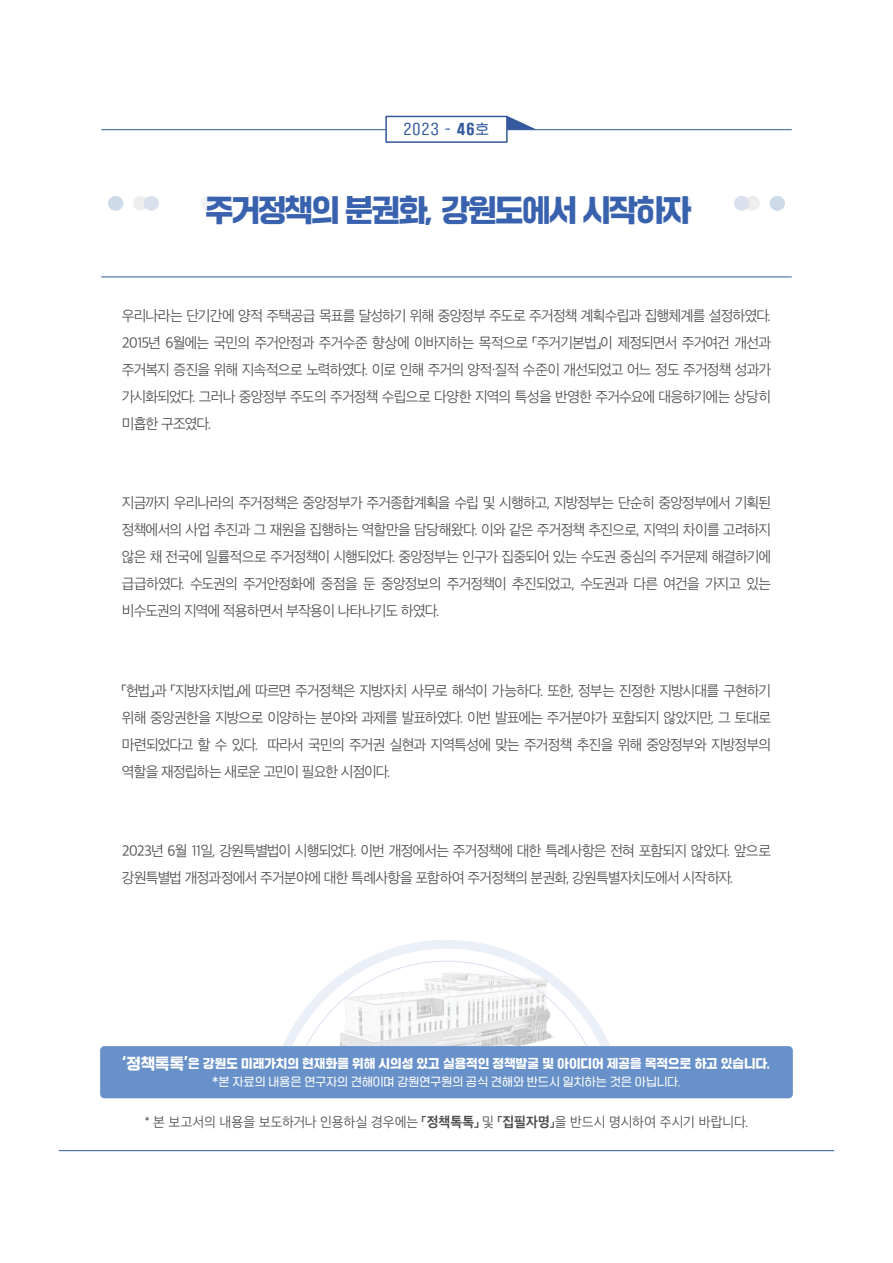
<style>
.page{position:relative;width:893px;height:1263px;background:#fff}
.page>*{position:absolute;margin:0;border:0;box-sizing:border-box;transform-origin:0 0}
.t1{font:30px "SD Gyeokdong G206 Hv";letter-spacing:-.065em;color:#3962ae;scale:.95 1}
.t2{font:14.25px/27px "SD Gothic Neoa c Lt";letter-spacing:-.06em;color:#4b4c4d;text-align:justify}
.t3{font:13.5px "SD Gothic Neoa c Lt";letter-spacing:-.005em;color:#4b4c4d;scale:.95 1}
.t4{font:13.5px "SD Gyeokdong G204 Rg";color:#34599c}
.t5{font:12px "SD Gyeokdong G206 Hv";letter-spacing:.015em;color:#fff;scale:.95 1}
.t6{font:11.25px "SD Gyeokdong G204 Rg";letter-spacing:.025em;color:#fff;scale:.95 1}
.s1{font-family:"SD Gyeokdong G206 Hv"}
.s2{font-size:15px}
.s3{font-family:"SD Gothic Neoa g Bd"}
</style>
<div class="page">
<svg style="left:283px;top:940px;width:327px;height:106px"></svg>
<svg style="left:78px;top:1096px;width:736px;height:56px"></svg>
<hr style="left:101px;top:277px;width:691px;height:1px;background:#34599c">
<hr style="left:59px;top:1150px;width:775px;height:1px;background:#34599c">
<div style="left:100px;top:1046px;width:693px;height:52px;background:#6891c9;border-radius:4px"></div>
<hr style="left:101px;top:129px;width:691px;height:1px;background:#34599c">
<svg style="left:385px;top:115px;width:152px;height:28px"></svg>
<div style="left:108px;top:196px;width:15px;height:15px;background:#cddae7;border-radius:50%"></div>
<div style="left:201px;top:196px;width:15px;height:15px;background:#f0f2f8;border-radius:50%"></div>
<div style="left:133px;top:196px;width:15px;height:15px;background:#eeeeef;border-radius:50%"></div>
<div style="left:144px;top:196px;width:15px;height:15px;background:#dbe1ec;border-radius:50%"></div>
<div style="left:770px;top:196px;width:15px;height:15px;background:#cddae7;border-radius:50%"></div>
<div style="left:677px;top:196px;width:15px;height:15px;background:#f0f2f8;border-radius:50%"></div>
<div style="left:745px;top:196px;width:15px;height:15px;background:#eeeeef;border-radius:50%"></div>
<div style="left:734px;top:196px;width:15px;height:15px;background:#dbe1ec;border-radius:50%"></div>
<p class="t4" style="left:404px;top:122px;width:87px">2023 - <span class="s1">46</span>호</p>
<h1 class="t1" style="left:205px;top:195px;width:513px">주거정책의 분권화, 강원도에서 시작하자</h1>
<p class="t2" style="left:122px;top:302px;width:651px">우리나라는 단기간에 양적 주택공급 목표를 달성하기 위해 중앙정부 주도로 주거정책 계획수립과 집행체계를 설정하였다.<br>2015년 6월에는 국민의 주거안정과 주거수준 향상에 이바지하는 목적으로 「주거기본법」이 제정되면서 주거여건 개선과 주거복지 증진을 위해 지속적으로 노력하였다. 이로 인해 주거의 양적·질적 수준이 개선되었고 어느 정도 주거정책 성과가 가시화되었다. 그러나 중앙정부 주도의 주거정책 수립으로 다양한 지역의 특성을 반영한 주거수요에 대응하기에는 상당히 미흡한 구조였다.</p>
<p class="t2" style="left:122px;top:489px;width:651px">지금까지 우리나라의 주거정책은 중앙정부가 주거종합계획을 수립 및 시행하고, 지방정부는 단순히 중앙정부에서 기획된 정책에서의 사업 추진과 그 재원을 집행하는 역할만을 담당해왔다. 이와 같은 주거정책 추진으로, 지역의 차이를 고려하지 않은 채 전국에 일률적으로 주거정책이 시행되었다. 중앙정부는 인구가 집중되어 있는 수도권 중심의 주거문제 해결하기에 급급하였다. 수도권의 주거안정화에 중점을 둔 중앙정보의 주거정책이 추진되었고, 수도권과 다른 여건을 가지고 있는 비수도권의 지역에 적용하면서 부작용이 나타나기도 하였다.</p>
<p class="t2" style="left:122px;top:677px;width:651px">「헌법」과 「지방자치법」에 따르면 주거정책은 지방자치 사무로 해석이 가능하다. 또한, 정부는 진정한 지방시대를 구현하기 위해 중앙권한을 지방으로 이양하는 분야와 과제를 발표하였다. 이번 발표에는 주거분야가 포함되지 않았지만, 그 토대로 마련되었다고 할 수 있다. 따라서 국민의 주거권 실현과 지역특성에 맞는 주거정책 추진을 위해 중앙정부와 지방정부의 역할을 재정립하는 새로운 고민이 필요한 시점이다.</p>
<p class="t2" style="left:122px;top:837px;width:651px">2023년 6월 11일, 강원특별법이 시행되었다. 이번 개정에서는 주거정책에 대한 특례사항은 전혀 포함되지 않았다. 앞으로 강원특별법 개정과정에서 주거분야에 대한 특례사항을 포함하여 주거정책의 분권화, 강원특별자치도에서 시작하자.</p>
<p class="t5" style="left:122px;top:1058px;width:685px"><span class="s2">‘정책톡톡’</span>은 강원도 미래가치의 현재화를 위해 시의성 있고 실용적인 정책발굴 및 아이디어 제공을 목적으로 하고 있습니다.</p>
<p class="t6" style="left:212px;top:1076px;width:496px">*본 자료의 내용은 연구자의 견해이며 강원연구원의 공식 견해와 반드시 일치하는 것은 아닙니다.</p>
<p class="t3" style="left:145px;top:1115px;width:637px">* 본 보고서의 내용을 보도하거나 인용하실 경우에는 <span class="s3">「정책톡톡」</span> 및 <span class="s3">「집필자명」</span>을 반드시 명시하여 주시기 바랍니다.</p>
</div>
